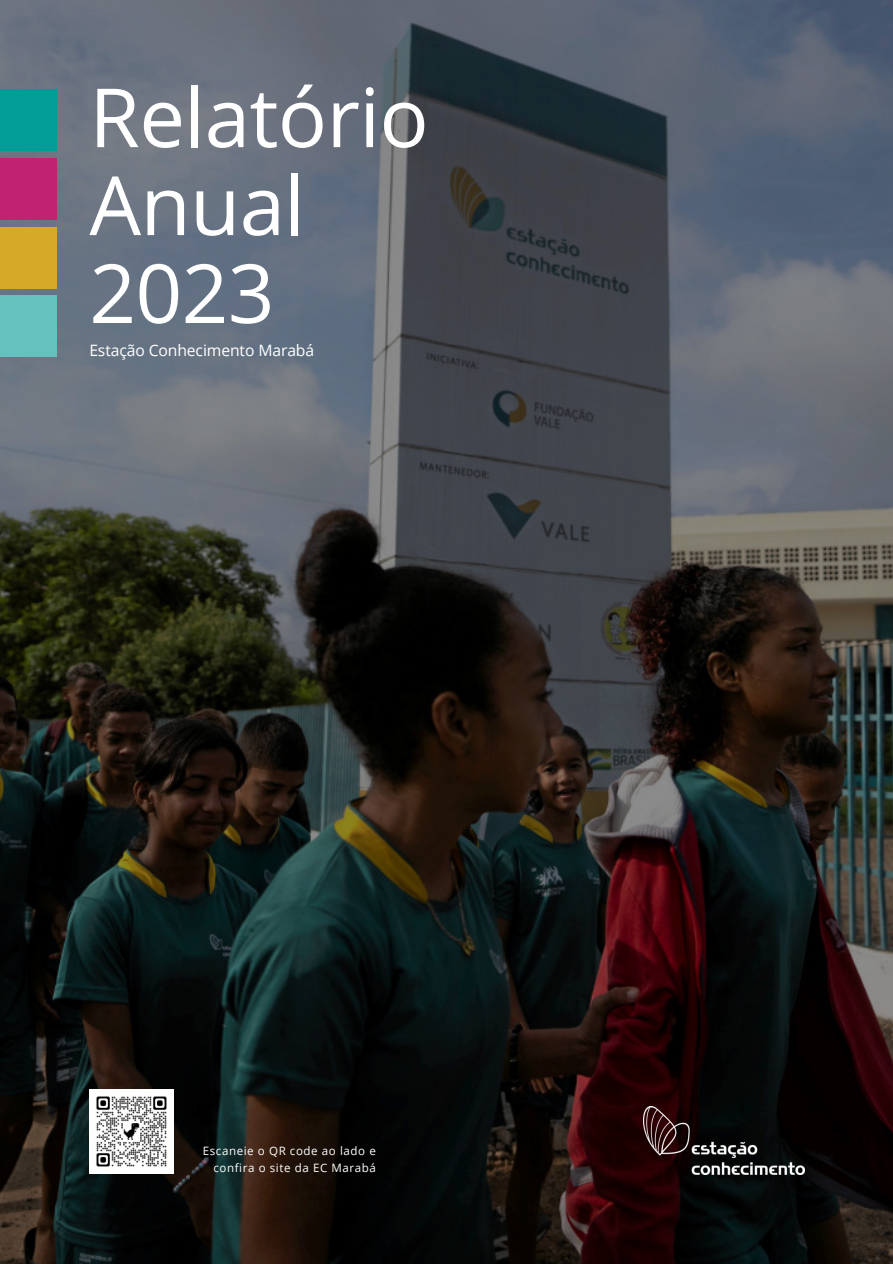
<style>
.page{position:relative;width:893px;height:1264px;background:#fff}
.page>*{position:absolute;margin:0;border:0;box-sizing:border-box;transform-origin:0 0}
.t1{font:81.75px/87.9px "Open Sans";letter-spacing:-.005em;color:#fff}
.t2{font:15.75px "Open Sans";letter-spacing:-.005em;color:#fff}
.t3{font:11.55px/16.4px "Open Sans";letter-spacing:.05em;color:#fff;text-align:right}
</style>
<div class="page">
<img style="left:0;top:0;width:892px;height:1263px">
<div style="left:0;top:296px;width:57px;height:61px;background:#65c1be"></div>
<div style="left:0;top:227px;width:57px;height:61px;background:#d6a927"></div>
<div style="left:0;top:158px;width:57px;height:61px;background:#c02470"></div>
<div style="left:0;top:89px;width:57px;height:62px;background:#019d97"></div>
<img style="left:643px;top:1106px;width:161px;height:68px">
<img style="left:89px;top:1089px;width:85px;height:84px">
<p class="t1" style="left:89px;top:71px;width:341px">Relatório<br>Anual<br>2023</p>
<p class="t2" style="left:89px;top:339px;width:226px">Estação Conhecimento Marabá</p>
<p class="t3" style="left:203px;top:1142px;width:174px">Escaneie o QR code ao lado e confira o site da EC Marabá</p>
</div>
